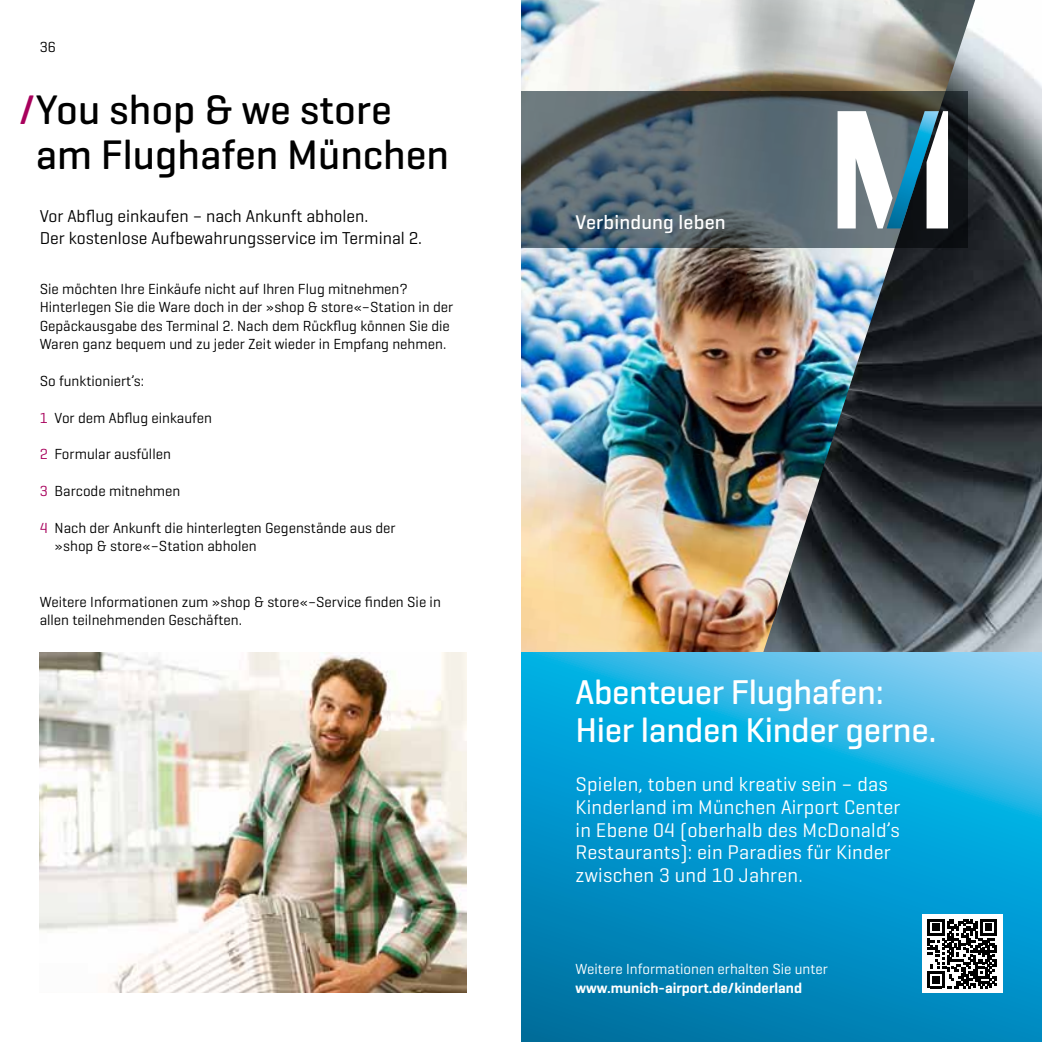
<style>
.page{position:relative;width:1042px;height:1042px;background:#fff}
.page>*{position:absolute;margin:0;border:0;box-sizing:border-box;transform-origin:0 0}
.t1{font:500 42px/45.5px "Munich Airport Pro";color:#000}
.t2{font:500 35px/38.1px "Munich Airport Pro";letter-spacing:-.01em;color:#fff}
.t3{font:20.12px/22.8px "Munich Airport Pro";letter-spacing:.01em;color:#fff}
.t4{font:500 20.12px "Munich Airport Pro";letter-spacing:.01em;color:#fff}
.t5{font:17.5px/22.8px "Munich Airport Pro";color:#000}
.t6{font:14.88px/18.4px "Munich Airport Pro";color:#000}
.t7{font:14.88px "Munich Airport Pro";color:#fff}
.t8{font:600 14.88px "Munich Airport Pro";color:#fff}
.s1{color:#a8005c}
</style>
<div class="page">
<img style="left:975px;top:0;width:67px;height:652px">
<img style="left:521px;top:0;width:454px;height:652px">
<svg style="left:521px;top:652px;width:521px;height:390px;background:#119dd1"></svg>
<img style="left:40px;top:652px;width:426px;height:340px">
<svg style="left:521px;top:92px;width:446px;height:156px;background:#505d64"></svg>
<svg style="left:837px;top:111px;width:111px;height:117px"></svg>
<div style="left:922px;top:914px;width:80px;height:78px;background:#fff"></div>
<svg style="left:927px;top:919px;width:70px;height:69px"></svg>
<p class="t6" style="left:40px;top:37px;width:18px">36</p>
<h1 class="t1" style="left:36px;top:86px;width:415px;text-indent:-17px"><span class="s1">/</span>You shop &amp; we store am Flughafen München</h1>
<p class="t5" style="left:40px;top:204px;width:384px">Vor Abflug einkaufen – nach Ankunft abholen.<br>Der kostenlose Aufbewahrungsservice im Terminal 2.</p>
<p class="t6" style="left:40px;top:279px;width:415px">Sie möchten Ihre Einkäufe nicht auf Ihren Flug mitnehmen?<br>Hinterlegen Sie die Ware doch in der »shop &amp; store«–Station in der Gepäckausgabe des Terminal 2. Nach dem Rückflug können Sie die Waren ganz bequem und zu jeder Zeit wieder in Empfang nehmen.</p>
<p class="t6" style="left:40px;top:371px;width:106px">So funktioniert’s:</p>
<p class="t6" style="left:40px;top:408px;width:174px"><span class="s1">1</span> Vor dem Abflug einkaufen</p>
<p class="t6" style="left:40px;top:445px;width:133px"><span class="s1">2</span> Formular ausfüllen</p>
<p class="t6" style="left:40px;top:481px;width:142px"><span class="s1">3</span> Barcode mitnehmen</p>
<p class="t6" style="left:55px;top:518px;width:342px;text-indent:-15px"><span class="s1">4</span> Nach der Ankunft die hinterlegten Gegenstände aus der »shop &amp; store«–Station abholen</p>
<p class="t6" style="left:40px;top:592px;width:403px">Weitere Informationen zum »shop &amp; store«–Service finden Sie in allen teilnehmenden Geschäften.</p>
<h3 class="t4" style="left:575px;top:209px;width:152px">Verbindung leben</h3>
<h2 class="t2" style="left:575px;top:672px;width:362px">Abenteuer Flughafen:<br>Hier landen Kinder gerne.</h2>
<h3 class="t3" style="left:575px;top:772px;width:326px">Spielen, toben und kreativ sein – das Kinderland im München Airport Center in Ebene 04 (oberhalb des McDonald’s Restaurants): ein Paradies für Kinder zwischen 3 und 10 Jahren.</h3>
<p class="t7" style="left:575px;top:960px;width:254px">Weitere Informationen erhalten Sie unter</p>
<p class="t8" style="left:575px;top:978px;width:228px">www.munich-airport.de/kinderland</p>
</div>
